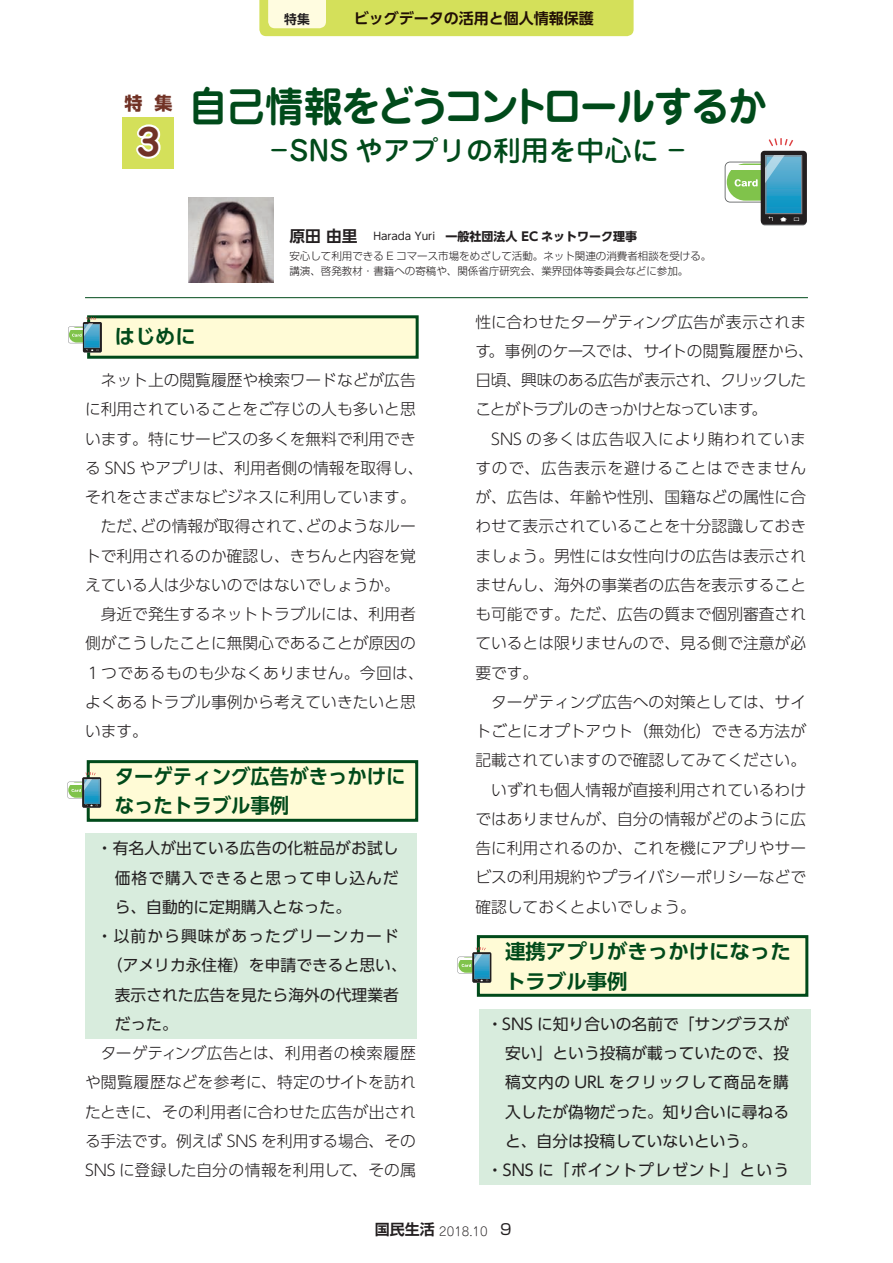
<style>
.page{position:relative;width:893px;height:1263px;background:#fff}
.page>*{position:absolute;margin:0;border:0;box-sizing:border-box;transform-origin:0 0}
.t1{font:700 41.25px "Jun 501 Pro";letter-spacing:-.055em;color:#004a1a;scale:.94 1}
.t2{font:700 36.6px "Jun 501 Pro";color:#713226}
.t3{font:500 27.6px "Jun 34 Pro";color:#004a1a;scale:1.5 1}
.t4{font:700 20.25px/29.2px "UD Shin Go Pro De";color:#004a1a}
.t5{font:700 20.25px/29.2px "UD Shin Go Pro De";color:#004a1a;scale:.96 1}
.t6{font:700 18px "UD Shin Go Pro";color:#713226}
.t7{font:300 15.75px/29.2px "UD Shin Go Pro";color:#231f20;text-align:justify}
.t8{font:15.75px "UD Shin Go Pro";color:#231f20}
.t9{font:300 15.75px/29.2px "UD Shin Go Pro";letter-spacing:-.035em;color:#231f20}
.t10{font:15.75px "UD Shin Go Pro";letter-spacing:.07em;color:#231f20}
.t11{font:300 15.75px "UD Shin Go Pro";letter-spacing:.03em;color:#231f20}
.t12{font:15.75px "UD Shin Go Pro";letter-spacing:.045em;color:#231f20}
.t13{font:15.75px "UD Shin Go Pro";letter-spacing:.065em;color:#231f20}
.t14{font:700 15px "UD Shin Go Pro De";color:#210f05}
.t15{font:700 12.75px "UD Shin Go Pro De";color:#231f20}
.t16{font:700 12px "UD Shin Go Pro";color:#231f20}
.t17{font:300 12px "Jun 101 Pro";color:#231f20}
.t18{font:300 10.5px/15px "Shin Go Pro";color:#231f20}
.s1{font-family:"UD Shin Go Pro De";font-size:15.75px}
.s2{font-weight:400;font-size:10.5px}
.s3{font-family:"Shin Go Pro De";font-weight:700;font-size:15px}
.s4{font-family:"Shin Go Pro";font-weight:400;font-size:15px}
</style>
<div class="page">
<svg style="left:259px;top:0;width:375px;height:36px;background:#d9e36b"></svg>
<div style="left:87px;top:760px;width:331px;height:62px;background:#fffbd6;border:3px solid #004a1a"></div>
<svg style="left:82px;top:778px;width:19px;height:30px"></svg>
<svg style="left:82px;top:777px;width:19px;height:30px"></svg>
<svg style="left:67px;top:772px;width:32px;height:34px"></svg>
<div style="left:477px;top:935px;width:331px;height:62px;background:#fffbd6;border:3px solid #004a1a"></div>
<svg style="left:472px;top:953px;width:19px;height:30px"></svg>
<svg style="left:472px;top:952px;width:19px;height:30px"></svg>
<svg style="left:458px;top:947px;width:31px;height:34px"></svg>
<div style="left:87px;top:315px;width:332px;height:44px;background:#fffbd6;border:3px solid #004a1a"></div>
<svg style="left:83px;top:322px;width:19px;height:31px"></svg>
<div style="left:83px;top:322px;width:19px;height:30px;background:#231f20"></div>
<svg style="left:68px;top:317px;width:32px;height:34px"></svg>
<div style="left:85px;top:833px;width:332px;height:206px;background:#d8ecdd"></div>
<div style="left:479px;top:1009px;width:332px;height:175px;background:#d8ecdd"></div>
<hr style="left:85px;top:297px;width:723px;height:1px;background:#004a1a">
<div style="left:123px;top:118px;width:51px;height:51px;background:#d4e05a"></div>
<svg style="left:136px;top:124px;width:25px;height:35px"></svg>
<div style="left:761px;top:151px;width:46px;height:73px;background:#231f20;border-radius:4px"></div>
<svg style="left:725px;top:155px;width:77px;height:66px"></svg>
<svg style="left:769px;top:138px;width:24px;height:8px"></svg>
<img style="left:188px;top:197px;width:85px;height:85px">
<p class="t15" style="left:284px;top:9px;width:27px">特集</p>
<p class="t14" style="left:354px;top:6px;width:241px">ビッグデータの活用と個人情報保護</p>
<p class="t6" style="left:124px;top:89px;width:49px">特 集</p>
<h2 class="t2" style="left:137px;top:113px;width:25px">3</h2>
<h1 class="t1" style="left:189px;top:73px;width:616px">自己情報をどうコントロールするか</h1>
<h3 class="t3" style="left:269px;top:128px;width:280px">–SNS やアプリの利用を中心に –</h3>
<p class="t16" style="left:289px;top:227px;width:349px"><span class="s1">原田 由里　</span><span class="s2">Harada Yuri　</span>一般社団法人 EC ネットワーク理事</p>
<p class="t18" style="left:289px;top:247px;width:423px">安心して利用できる E コマース市場をめざして活動。ネット関連の消費者相談を受ける。講演、啓発教材・書籍への寄稿や、関係省庁研究会、業界団体等委員会などに参加。</p>
<p class="t4" style="left:115px;top:321px;width:82px">はじめに</p>
<p class="t7" style="left:101px;top:365px;width:316px">ネット上の閲覧履歴や検索ワードなどが広告</p>
<p class="t7" style="left:85px;top:394px;width:332px">に利用されていることをご存じの人も多いと思</p>
<p class="t7" style="left:85px;top:423px;width:332px">います。特にサービスの多くを無料で利用でき</p>
<p class="t7" style="left:85px;top:453px;width:340px">る SNS やアプリは、利用者側の情報を取得し、</p>
<p class="t7" style="left:85px;top:482px;width:332px">それをさまざまなビジネスに利用しています。</p>
<p class="t7" style="left:101px;top:511px;width:316px">ただ、どの情報が取得されて、どのようなルー</p>
<p class="t7" style="left:85px;top:540px;width:332px">トで利用されるのか確認し、きちんと内容を覚</p>
<p class="t7" style="left:85px;top:570px;width:316px">えている人は少ないのではないでしょうか。</p>
<p class="t7" style="left:101px;top:599px;width:316px">身近で発生するネットトラブルには、利用者</p>
<p class="t7" style="left:85px;top:628px;width:332px">側がこうしたことに無関心であることが原因の</p>
<p class="t11" style="left:85px;top:660px;width:340px">１つであるものも少なくありません。今回は、</p>
<p class="t7" style="left:85px;top:687px;width:332px">よくあるトラブル事例から考えていきたいと思</p>
<p class="t7" style="left:85px;top:716px;width:64px">います。</p>
<p class="t5" style="left:115px;top:761px;width:304px">ターゲティング広告がきっかけになったトラブル事例</p>
<p class="t8" style="left:97px;top:835px;width:303px">・有名人が出ている広告の化粧品がお試し</p>
<p class="t13" style="left:115px;top:865px;width:285px">価格で購入できると思って申し込んだ</p>
<p class="t8" style="left:115px;top:894px;width:238px">ら、自動的に定期購入となった。</p>
<p class="t10" style="left:97px;top:923px;width:303px">・以前から興味があったグリーンカード</p>
<p class="t8" style="left:107px;top:952px;width:301px">（アメリカ永住権）を申請できると思い、</p>
<p class="t8" style="left:115px;top:982px;width:286px">表示された広告を見たら海外の代理業者</p>
<p class="t8" style="left:115px;top:1011px;width:64px">だった。</p>
<p class="t7" style="left:85px;top:1038px;width:332px;text-indent:16px">ターゲティング広告とは、利用者の検索履歴や閲覧履歴などを参考に、特定のサイトを訪れたときに、その利用者に合わせた広告が出される手法です。例えば SNS を利用する場合、そのSNS に登録した自分の情報を利用して、その属</p>
<p class="t9" style="left:475px;top:306px;width:340px">性に合わせたターゲティング広告が表示されます。事例のケースでは、サイトの閲覧履歴から、日頃、興味のある広告が表示され、クリックしたことがトラブルのきっかけとなっています。</p>
<p class="t7" style="left:475px;top:423px;width:332px;text-indent:16px">SNS の多くは広告収入により賄われていますので、広告表示を避けることはできませんが、広告は、年齢や性別、国籍などの属性に合わせて表示されていることを十分認識しておきましょう。男性には女性向けの広告は表示されませんし、海外の事業者の広告を表示することも可能です。ただ、広告の質まで個別審査されているとは限りませんので、見る側で注意が必要です。</p>
<p class="t7" style="left:491px;top:687px;width:317px">ターゲティング広告への対策としては、サイ</p>
<p class="t7" style="left:475px;top:716px;width:332px">トごとにオプトアウト（無効化）できる方法が</p>
<p class="t7" style="left:475px;top:745px;width:332px">記載されていますので確認してみてください。</p>
<p class="t7" style="left:491px;top:774px;width:317px">いずれも個人情報が直接利用されているわけ</p>
<p class="t7" style="left:475px;top:804px;width:332px">ではありませんが、自分の情報がどのように広</p>
<p class="t7" style="left:475px;top:833px;width:332px">告に利用されるのか、これを機にアプリやサー</p>
<p class="t7" style="left:475px;top:862px;width:332px">ビスの利用規約やプライバシーポリシーなどで</p>
<p class="t7" style="left:475px;top:891px;width:222px">確認しておくとよいでしょう。</p>
<p class="t4" style="left:505px;top:936px;width:287px">連携アプリがきっかけになったトラブル事例</p>
<p class="t8" style="left:487px;top:1011px;width:303px">・SNS に知り合いの名前で「サングラスが</p>
<p class="t8" style="left:505px;top:1040px;width:286px">安い」という投稿が載っていたので、投</p>
<p class="t12" style="left:505px;top:1069px;width:285px">稿文内の URL をクリックして商品を購</p>
<p class="t8" style="left:505px;top:1099px;width:286px">入したが偽物だった。知り合いに尋ねる</p>
<p class="t8" style="left:505px;top:1128px;width:253px">と、自分は投稿していないという。</p>
<p class="t10" style="left:487px;top:1157px;width:303px">・SNS に「ポイントプレゼント」という</p>
<p class="t17" style="left:375px;top:1221px;width:138px"><span class="s3">国民生活</span> 2018.10 <span class="s4">9</span></p>
</div>
